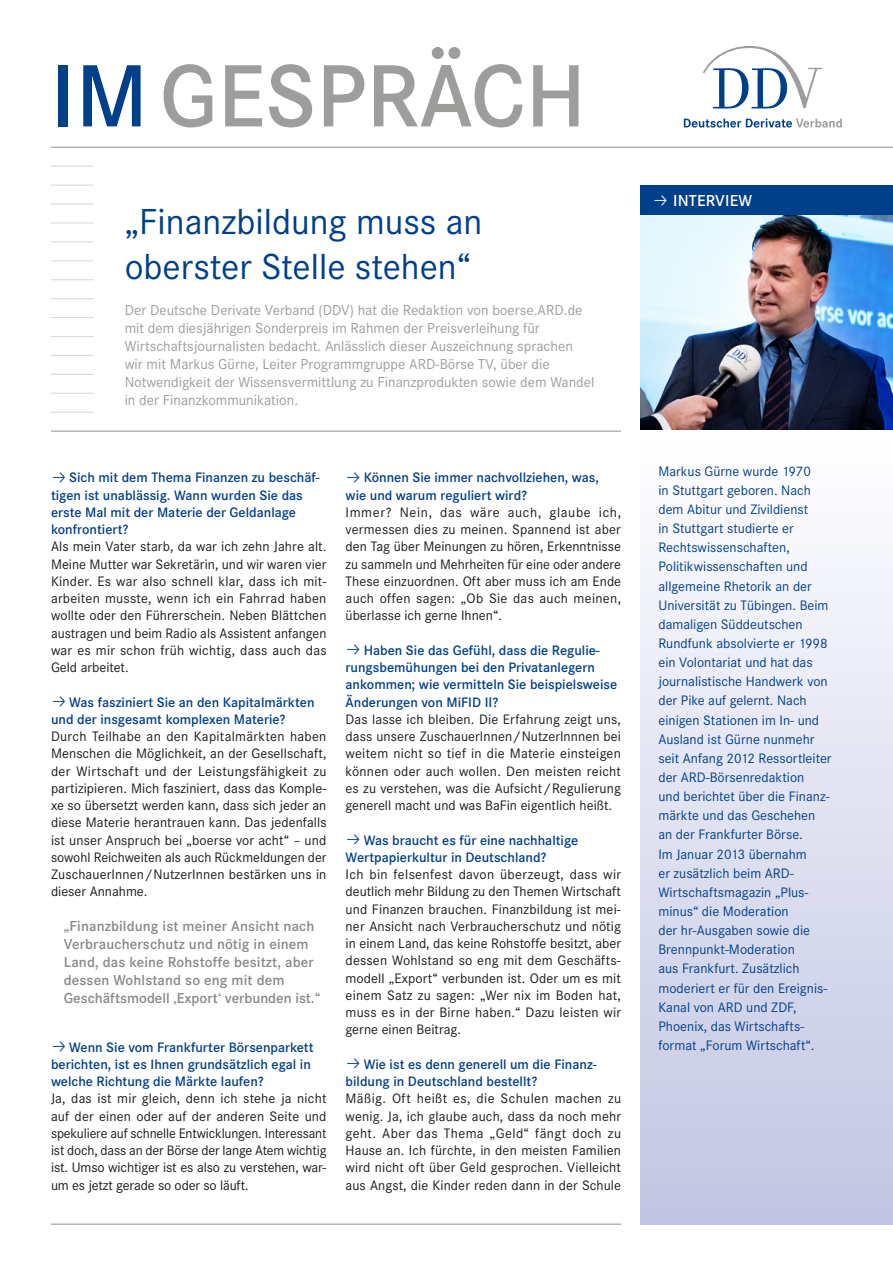
<style>
.page{position:relative;width:893px;height:1263px;background:#fff}
.page>*{position:absolute;margin:0;border:0;box-sizing:border-box;transform-origin:0 0}
.t1{font:91.65px "Corporate STOT Dem";color:#9d9d9c}
.t2{font:37.5px/45px "Corporate STOT";color:#003f89}
.t3{font:16.5px "Corporate STOT Dem";letter-spacing:.01em;color:#fff}
.t4{font:15px/18px "Corporate STOT";color:#9d9d9c}
.t5{font:15px/18px "Corporate STOT Dem";letter-spacing:.01em;color:#878786}
.t6{font:14.25px/17.2px "Corporate STOT";letter-spacing:.005em;color:#1a1a18;text-align:justify}
.t7{font:14.25px/19.2px "Corporate STOT";color:#003f89}
.t8{font:14.25px/17.2px "Corporate STOT Dem";color:#003f89}
.s1{color:#003f89}
</style>
<div class="page">
<hr style="left:51px;top:147px;width:842px;height:1px;background:#9d9d9c">
<hr style="left:51px;top:1223px;width:570px;height:2px;background:#9d9d9c">
<svg style="left:703px;top:46px;width:119px;height:63px"></svg>
<svg style="left:684px;top:119px;width:158px;height:9px"></svg>
<hr style="left:51px;top:336px;width:43px;height:1px;background:#dadada">
<hr style="left:51px;top:355px;width:43px;height:1px;background:#dadada">
<hr style="left:51px;top:374px;width:43px;height:1px;background:#dadada">
<hr style="left:51px;top:431px;width:570px;height:1px;background:#9d9d9c">
<hr style="left:51px;top:317px;width:43px;height:1px;background:#dadada">
<hr style="left:51px;top:298px;width:43px;height:1px;background:#dadada">
<hr style="left:51px;top:279px;width:43px;height:1px;background:#dadada">
<hr style="left:51px;top:260px;width:43px;height:1px;background:#dadada">
<hr style="left:51px;top:241px;width:43px;height:1px;background:#dadada">
<hr style="left:51px;top:222px;width:43px;height:2px;background:#dadada">
<hr style="left:51px;top:203px;width:43px;height:2px;background:#dadada">
<hr style="left:51px;top:185px;width:43px;height:1px;background:#dadada">
<hr style="left:51px;top:166px;width:43px;height:1px;background:#dadada">
<img style="left:640px;top:215px;width:253px;height:215px">
<div style="left:640px;top:431px;width:253px;height:793px;background:linear-gradient(to bottom,#fff,#c1c5e2)"></div>
<div style="left:640px;top:185px;width:253px;height:30px;background:#003f89"></div>
<hr style="left:51px;top:393px;width:43px;height:1px;background:#dadada">
<hr style="left:51px;top:412px;width:43px;height:1px;background:#dadada">
<h1 class="t1" style="left:51px;top:43px;width:536px"><span class="s1">IM</span>GESPRÄCH</h1>
<h2 class="t2" style="left:125px;top:200px;width:359px">„Finanzbildung muss an oberster Stelle stehen“</h2>
<p class="t4" style="left:125px;top:301px;width:471px">Der Deutsche Derivate Verband (DDV) hat die Redaktion von boerse.ARD.de mit dem diesjährigen Sonderpreis im Rahmen der Preisverleihung für Wirtschaftsjournalisten bedacht. Anlässlich dieser Auszeichnung sprachen wir mit Markus Gürne, Leiter Programmgruppe ARD-Börse TV, über die Notwendigkeit der Wissensvermittlung zu Finanzprodukten sowie dem Wandel in der Finanzkommunikation.</p>
<p class="t8" style="left:51px;top:469px;width:270px;text-indent:18px">Sich mit dem Thema Finanzen zu beschäf&shy;tigen ist unablässig. Wann wurden Sie das erste Mal mit der Materie der Geldanlage konfrontiert?</p>
<p class="t6" style="left:51px;top:538px;width:277px">Als mein Vater starb, da war ich zehn Jahre alt.<br>Meine Mutter war Sekretärin, und wir waren vier Kinder. Es war also schnell klar, dass ich mit&shy;arbeiten musste, wenn ich ein Fahrrad haben wollte oder den Führerschein. Neben Blättchen austragen und beim Radio als Assistent anfangen war es mir schon früh wichtig, dass auch das Geld arbeitet.</p>
<p class="t8" style="left:51px;top:693px;width:265px;text-indent:18px">Was fasziniert Sie an den Kapitalmärkten und der insgesamt komplexen Materie?</p>
<p class="t6" style="left:51px;top:728px;width:277px">Durch Teilhabe an den Kapitalmärkten haben Menschen die Möglichkeit, an der Gesellschaft, der Wirtschaft und der Leistungsfähigkeit zu partizipieren. Mich fasziniert, dass das Komple&shy;xe so übersetzt werden kann, dass sich jeder an diese Materie herantrauen kann. Das jedenfalls ist unser Anspruch bei „boerse vor acht“ – und sowohl Reichweiten als auch Rückmeldungen der ZuschauerInnen/NutzerInnen bestärken uns in dieser Annahme.</p>
<p class="t5" style="left:64px;top:917px;width:258px">„Finanzbildung ist meiner Ansicht nach Verbraucherschutz und nötig in einem Land, das keine Rohstoffe besitzt, aber dessen Wohlstand so eng mit dem Geschäftsmodell ‚Export‘ verbunden ist.“</p>
<p class="t8" style="left:51px;top:1038px;width:264px;text-indent:18px">Wenn Sie vom Frankfurter Börsenparkett berichten, ist es Ihnen grundsätzlich egal in welche Richtung die Märkte laufen?</p>
<p class="t6" style="left:51px;top:1090px;width:277px">Ja, das ist mir gleich, denn ich stehe ja nicht auf der einen oder auf der anderen Seite und spekuliere auf schnelle Entwicklungen. Interessant ist doch, dass an der Börse der lange Atem wichtig ist. Umso wichtiger ist es also zu verstehen, war&shy;um es jetzt gerade so oder so läuft.</p>
<p class="t8" style="left:346px;top:469px;width:255px;text-indent:18px">Können Sie immer nachvollziehen, was, wie und warum reguliert wird?</p>
<p class="t6" style="left:346px;top:504px;width:277px">Immer? Nein, das wäre auch, glaube ich, vermessen dies zu meinen. Spannend ist aber den Tag über Meinungen zu hören, Erkenntnisse zu sammeln und Mehrheiten für eine oder andere These einzuordnen. Oft aber muss ich am Ende auch offen sagen: „Ob Sie das auch meinen, überlasse ich gerne Ihnen“.</p>
<p class="t8" style="left:346px;top:642px;width:273px;text-indent:18px">Haben Sie das Gefühl, dass die Regulie&shy;rungsbemühungen bei den Privatanlegern ankommen; wie vermitteln Sie beispielsweise Änderungen von MiFID II?</p>
<p class="t6" style="left:346px;top:711px;width:277px">Das lasse ich bleiben. Die Erfahrung zeigt uns, dass unsere ZuschauerInnen/NutzerInnnen bei weitem nicht so tief in die Materie einsteigen können oder auch wollen. Den meisten reicht es zu verstehen, was die Aufsicht/Regulierung generell macht und was BaFin eigentlich heißt.</p>
<p class="t8" style="left:346px;top:831px;width:234px;text-indent:18px">Was braucht es für eine nachhaltige<br>Wertpapierkultur in Deutschland?</p>
<p class="t6" style="left:346px;top:866px;width:277px">Ich bin felsenfest davon überzeugt, dass wir deutlich mehr Bildung zu den Themen Wirtschaft und Finanzen brauchen. Finanzbildung ist mei&shy;ner Ansicht nach Verbraucherschutz und nötig in einem Land, das keine Rohstoffe besitzt, aber dessen Wohlstand so eng mit dem Geschäfts&shy;modell „Export“ verbunden ist. Oder um es mit einem Satz zu sagen: „Wer nix im Boden hat, muss es in der Birne haben.“ Dazu leisten wir gerne einen Beitrag.</p>
<p class="t8" style="left:346px;top:1056px;width:253px;text-indent:18px">Wie ist es denn generell um die Finanz&shy;bildung in Deutschland bestellt?</p>
<p class="t6" style="left:346px;top:1090px;width:277px">Mäßig. Oft heißt es, die Schulen machen zu wenig. Ja, ich glaube auch, dass da noch mehr geht. Aber das Thema „Geld“ fängt doch zu Hause an. Ich fürchte, in den meisten Familien wird nicht oft über Geld gesprochen. Vielleicht aus Angst, die Kinder reden dann in der Schule</p>
<p class="t3" style="left:673px;top:191px;width:80px">INTERVIEW</p>
<p class="t7" style="left:658px;top:461px;width:175px">Markus Gürne wurde 1970<br>in Stuttgart geboren. Nach dem Abitur und Zivildienst<br>in Stuttgart studierte er<br>Rechtswissenschaften,<br>Politikwissenschaften und allgemeine Rhetorik an der<br>Universität zu Tübingen. Beim damaligen Süddeutschen<br>Rundfunk absolvierte er 1998 ein Volontariat und hat das journalistische Handwerk von der Pike auf gelernt. Nach einigen Stationen im In- und<br>Ausland ist Gürne nunmehr seit Anfang 2012 Ressortleiter der ARD-Börsenredaktion<br>und berichtet über die Finanz&shy;märkte und das Geschehen an der Frankfurter Börse.<br>Im Januar 2013 übernahm<br>er zusätzlich beim ARD-<br>Wirtschaftsmagazin „Plus&shy;minus“ die Moderation<br>der hr-Ausgaben sowie die<br>Brennpunkt-Moderation<br>aus Frankfurt. Zusätzlich moderiert er für den Ereignis-<br>Kanal von ARD und ZDF,<br>Phoenix, das Wirtschafts&shy;format „Forum Wirtschaft“.</p>
</div>
